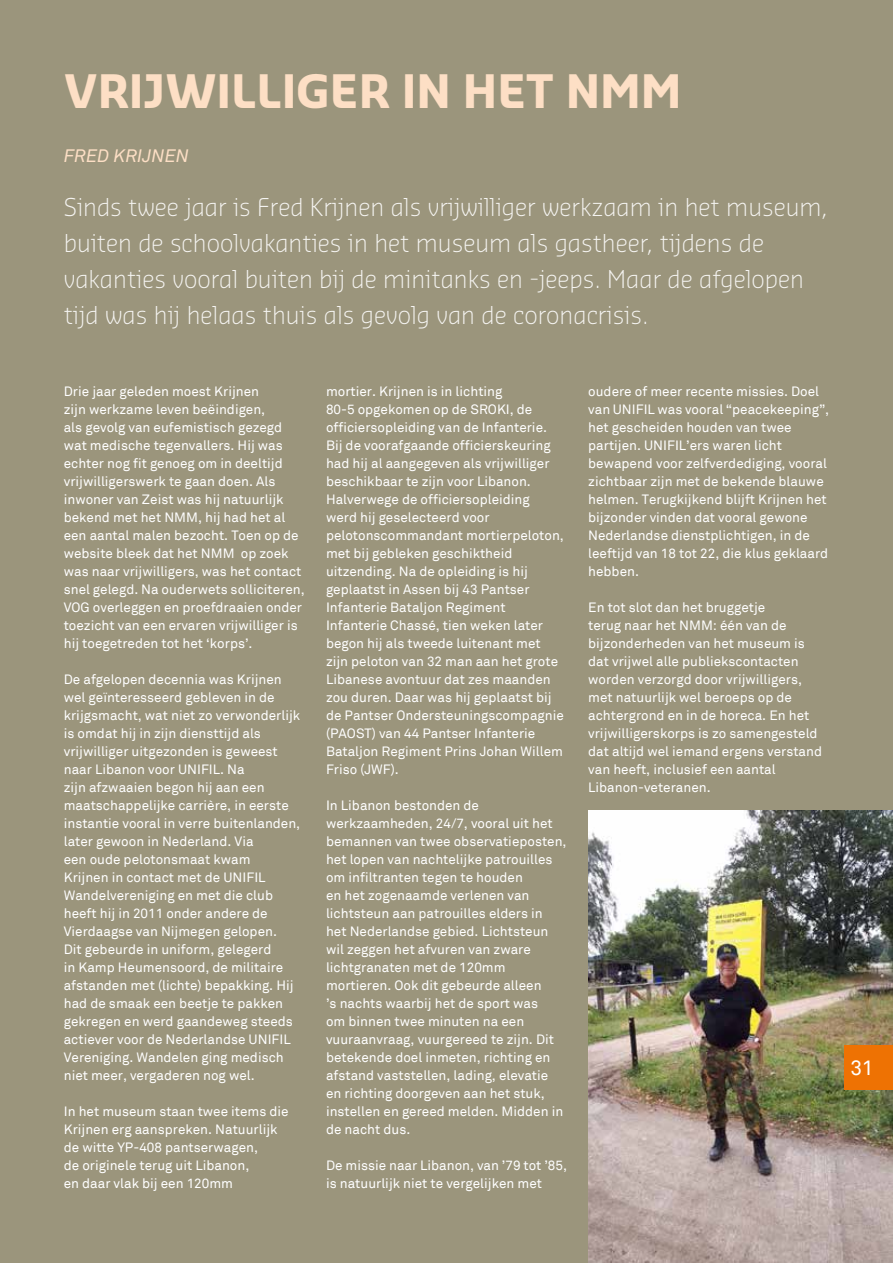
<style>
.page{position:relative;width:893px;height:1263px;background:#9b957c}
.page>*{position:absolute;margin:0;border:0;box-sizing:border-box;transform-origin:0 0}
.t1{font:700 45px "Sansa";color:#fddfc5}
.t2{font:300 24px/36px "Sansa";color:#f5f4f1}
.t3{font:21px "Akkurat";color:#fff}
.t4{font:italic 18px "Akkurat";color:#fddfc5}
.t5{font:13.5px/18px "Akkurat";color:#fff}
</style>
<div class="page">
<img style="left:588px;top:810px;width:305px;height:453px">
<div style="left:844px;top:1045px;width:49px;height:44px;background:#ee7203"></div>
<h1 class="t1" style="left:64px;top:62px;width:619px">VRIJWILLIGER IN HET NMM</h1>
<h3 class="t4" style="left:64px;top:145px;width:127px">FRED KRIJNEN</h3>
<p class="t2" style="left:64px;top:188px;width:766px">Sinds twee jaar is Fred Krijnen als vrijwilliger werkzaam in het museum, buiten de schoolvakanties in het museum als gastheer, tijdens de vakanties vooral buiten bij de minitanks en -jeeps. Maar de afgelopen tijd was hij helaas thuis als gevolg van de coronacrisis.</p>
<p class="t5" style="left:64px;top:383px;width:242px">Drie jaar geleden moest Krijnen<br>zijn werkzame leven beëindigen,<br>als gevolg van eufemistisch gezegd wat medische tegenvallers. Hij was echter nog fit genoeg om in deeltijd vrijwilligerswerk te gaan doen. Als inwoner van Zeist was hij natuurlijk bekend met het NMM, hij had het al een aantal malen bezocht. Toen op de website bleek dat het NMM op zoek was naar vrijwilligers, was het contact snel gelegd. Na ouderwets solliciteren, VOG overleggen en proefdraaien onder toezicht van een ervaren vrijwilliger is hij toegetreden tot het ‘korps’.</p>
<p class="t5" style="left:64px;top:671px;width:238px">De afgelopen decennia was Krijnen wel geïnteresseerd gebleven in de krijgsmacht, wat niet zo verwonderlijk is omdat hij in zijn diensttijd als vrijwilliger uitgezonden is geweest naar Libanon voor UNIFIL. Na<br>zijn afzwaaien begon hij aan een maatschappelijke carrière, in eerste instantie vooral in verre buitenlanden, later gewoon in Nederland. Via<br>een oude pelotonsmaat kwam<br>Krijnen in contact met de UNIFIL Wandelvereniging en met die club heeft hij in 2011 onder andere de Vierdaagse van Nijmegen gelopen.<br>Dit gebeurde in uniform, gelegerd<br>in Kamp Heumensoord, de militaire afstanden met (lichte) bepakking. Hij had de smaak een beetje te pakken gekregen en werd gaandeweg steeds actiever voor de Nederlandse UNIFIL Vereniging. Wandelen ging medisch niet meer, vergaderen nog wel.</p>
<p class="t5" style="left:64px;top:1102px;width:226px">In het museum staan twee items die<br>Krijnen erg aanspreken. Natuurlijk de witte YP-408 pantserwagen,<br>de originele terug uit Libanon,<br>en daar vlak bij een 120mm</p>
<p class="t5" style="left:326px;top:382px;width:239px">mortier. Krijnen is in lichting<br>80-5 opgekomen op de SROKI, de officiersopleiding van de Infanterie.<br>Bij de voorafgaande officierskeuring had hij al aangegeven als vrijwilliger beschikbaar te zijn voor Libanon.<br>Halverwege de officiersopleiding werd hij geselecteerd voor pelotonscommandant mortierpeloton, met bij gebleken geschiktheid uitzending. Na de opleiding is hij geplaatst in Assen bij 43 Pantser Infanterie Bataljon Regiment Infanterie Chassé, tien weken later begon hij als tweede luitenant met zijn peloton van 32 man aan het grote Libanese avontuur dat zes maanden zou duren. Daar was hij geplaatst bij de Pantser Ondersteuningscompagnie (PAOST) van 44 Pantser Infanterie Bataljon Regiment Prins Johan Willem Friso (JWF).</p>
<p class="t5" style="left:326px;top:796px;width:242px">In Libanon bestonden de werkzaamheden, 24/7, vooral uit het bemannen van twee observatieposten, het lopen van nachtelijke patrouilles om infiltranten tegen te houden<br>en het zogenaamde verlenen van lichtsteun aan patrouilles elders in het Nederlandse gebied. Lichtsteun wil zeggen het afvuren van zware lichtgranaten met de 120mm mortieren. Ook dit gebeurde alleen<br>’s nachts waarbij het de sport was<br>om binnen twee minuten na een vuuraanvraag, vuurgereed te zijn. Dit betekende doel inmeten, richting en afstand vaststellen, lading, elevatie en richting doorgeven aan het stuk, instellen en gereed melden. Midden in de nacht dus.</p>
<p class="t5" style="left:326px;top:1156px;width:242px">De missie naar Libanon, van ’79 tot ’85, is natuurlijk niet te vergelijken met</p>
<p class="t5" style="left:588px;top:383px;width:242px">oudere of meer recente missies. Doel van UNIFIL was vooral “peacekeeping”, het gescheiden houden van twee partijen. UNIFIL’ers waren licht bewapend voor zelfverdediging, vooral zichtbaar zijn met de bekende blauwe helmen. Terugkijkend blijft Krijnen het bijzonder vinden dat vooral gewone Nederlandse dienstplichtigen, in de leeftijd van 18 tot 22, die klus geklaard hebben.</p>
<p class="t5" style="left:588px;top:599px;width:235px">En tot slot dan het bruggetje<br>terug naar het NMM: één van de bijzonderheden van het museum is dat vrijwel alle publiekscontacten worden verzorgd door vrijwilligers, met natuurlijk wel beroeps op de achtergrond en in de horeca. En het vrijwilligerskorps is zo samengesteld dat altijd wel iemand ergens verstand van heeft, inclusief een aantal<br>Libanon-veteranen.</p>
<h3 class="t3" style="left:851px;top:1055px;width:25px">31</h3>
</div>
